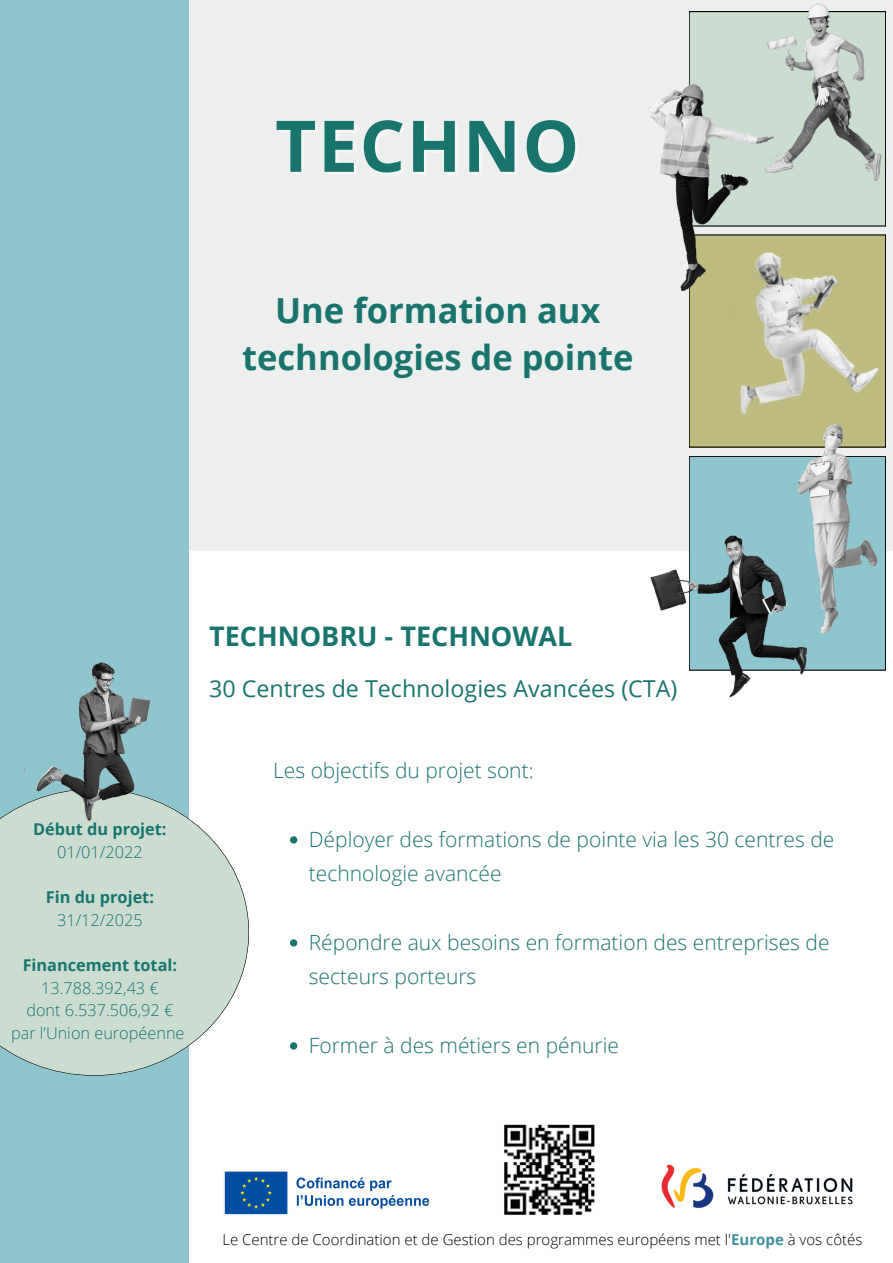
<style>
.page{position:relative;width:893px;height:1263px;background:#fff}
.page>*{position:absolute;margin:0;border:0;box-sizing:border-box;transform-origin:0 0}
.t1{font:700 71.25px "Open Sans";letter-spacing:.025em;color:#19746e}
.t2{font:700 34.5px/47.8px "Open Sans";color:#19746e;text-align:center}
.t3{font:700 27px "Open Sans";color:#19746e}
.t4{font:23.25px "Open Sans";color:#19746e}
.t5{font:300 21px/34.3px "Open Sans";color:#19746e}
.t6{font:300 16.27px "Open Sans";color:#19746e}
.t7{font:700 16.27px "Open Sans";color:#19746e}
.t8{font:300 15px "Open Sans";color:#000}
.s1{font-weight:700;color:#3f909d}
</style>
<div class="page">
<div style="left:0;top:0;width:893px;height:550px;background:#edefee"></div>
<div style="left:0;top:0;width:188px;height:1263px;background:#8fc5ce"></div>
<div style="left:689px;top:12px;width:71px;height:49px;background:#cbddd1"></div>
<div style="left:689px;top:482px;width:196px;height:188px;background:#8fc5ce"></div>
<img style="left:648px;top:61px;width:112px;height:128px">
<img style="left:760px;top:3px;width:126px;height:186px">
<img style="left:792px;top:482px;width:90px;height:177px">
<svg style="left:0;top:789px;width:249px;height:287px"></svg>
<img style="left:24px;top:662px;width:130px;height:195px">
<img style="left:675px;top:189px;width:211px;height:293px">
<img style="left:647px;top:498px;width:168px;height:200px">
<svg style="left:290px;top:836px;width:7px;height:7px"></svg>
<svg style="left:290px;top:939px;width:7px;height:7px"></svg>
<svg style="left:290px;top:1042px;width:7px;height:7px"></svg>
<img style="left:504px;top:1124px;width:91px;height:91px">
<img style="left:661px;top:1164px;width:192px;height:45px">
<img style="left:223px;top:1170px;width:207px;height:46px">
<p class="t1" style="left:275px;top:96px;width:305px">TECHNO</p>
<p class="t2" style="left:242px;top:285px;width:393px">Une formation aux technologies de pointe</p>
<p class="t7" style="left:33px;top:817px;width:135px">Début du projet:</p>
<p class="t6" style="left:57px;top:840px;width:87px">01/01/2022</p>
<p class="t7" style="left:46px;top:885px;width:110px">Fin du projet:</p>
<p class="t6" style="left:57px;top:908px;width:87px">31/12/2025</p>
<p class="t7" style="left:23px;top:954px;width:156px">Financement total:</p>
<p class="t6" style="left:41px;top:976px;width:119px">13.788.392,43 €</p>
<p class="t6" style="left:26px;top:999px;width:148px">dont 6.537.506,92 €</p>
<p class="t6" style="left:11px;top:1022px;width:175px">par l’Union européenne</p>
<p class="t3" style="left:209px;top:618px;width:365px">TECHNOBRU - TECHNOWAL</p>
<p class="t4" style="left:209px;top:672px;width:470px">30 Centres de Technologies Avancées (CTA)</p>
<p class="t5" style="left:273px;top:753px;width:262px">Les objectifs du projet sont:</p>
<p class="t5" style="left:309px;top:822px;width:527px">Déployer des formations de pointe via les 30 centres de technologie avancée</p>
<p class="t5" style="left:309px;top:925px;width:522px">Répondre aux besoins en formation des entreprises de secteurs porteurs</p>
<p class="t5" style="left:309px;top:1027px;width:312px">Former à des métiers en pénurie</p>
<p class="t8" style="left:222px;top:1229px;width:641px">Le Centre de Coordination et de Gestion des programmes européens met l'<span class="s1">Europe</span> à vos côtés</p>
</div>
